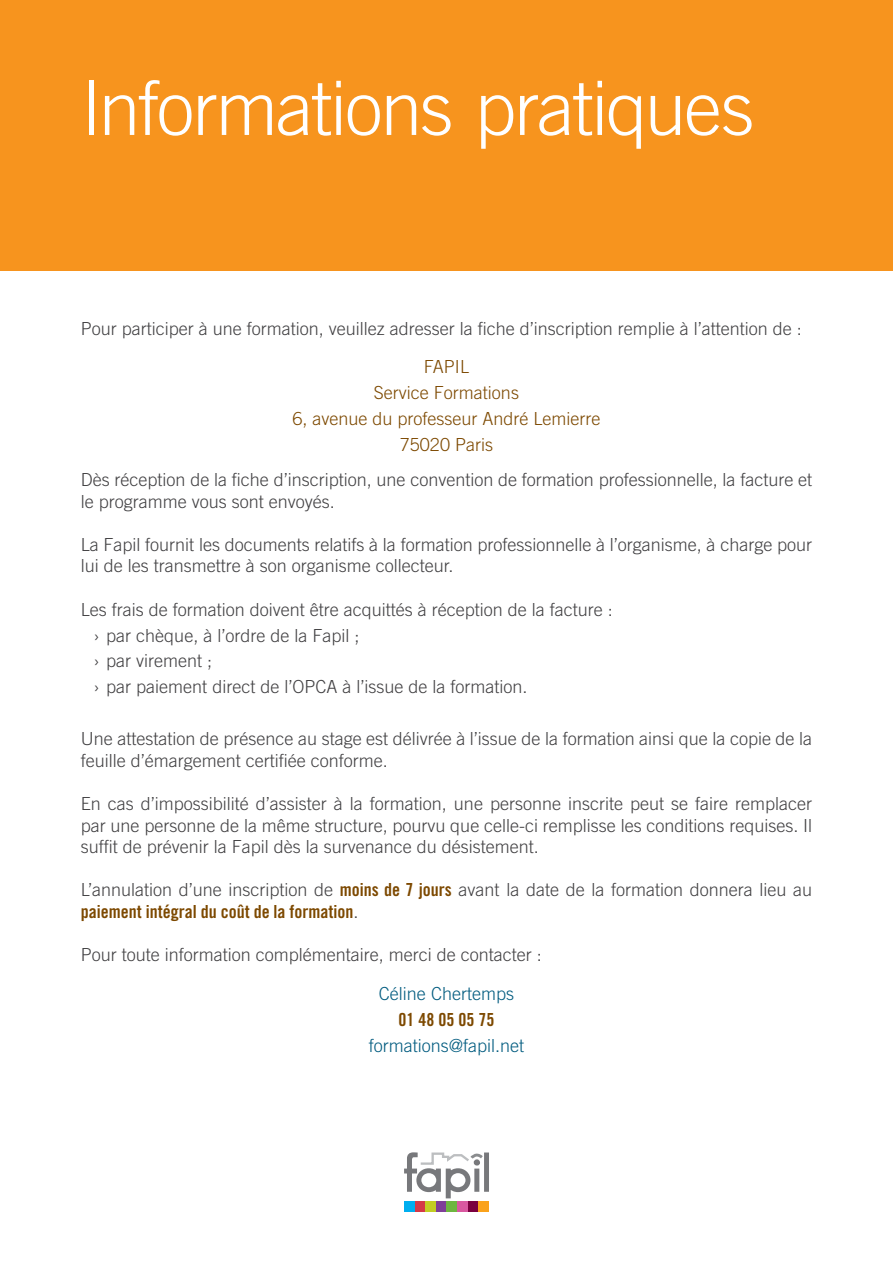
<style>
.page{position:relative;width:893px;height:1263px;background:#fff}
.page>*{position:absolute;margin:0;border:0;box-sizing:border-box;transform-origin:0 0}
.t1{font:300 75px "Trade Gothic LT Std";letter-spacing:-.025em;color:#fff}
.t2{font:300 18px/21.6px "Trade Gothic LT Std";color:#414042}
.t3{font:300 18px/25.8px "Trade Gothic LT Std";color:#7d4900;text-align:center}
.t4{font:18px "Trade Gothic LT Std Bd Cn 20";color:#7d4900}
.t5{font:300 18px "Trade Gothic LT Std";color:#005b7f}
.s1{font-family:"Trade Gothic LT Std Bd Cn 20";font-weight:400;color:#7d4900}
.s2{font-family:"Trade Gothic LT Std";font-weight:300;color:#414042}
</style>
<div class="page">
<div style="left:0;top:0;width:893px;height:270px;background:#f7941e"></div>
<div style="left:415px;top:1201px;width:10px;height:11px;background:#d53847"></div>
<div style="left:404px;top:1201px;width:11px;height:11px;background:#00aeef"></div>
<div style="left:425px;top:1201px;width:11px;height:11px;background:#c2cd23"></div>
<div style="left:436px;top:1201px;width:10px;height:11px;background:#7f3f98"></div>
<div style="left:446px;top:1201px;width:11px;height:11px;background:#6eb640"></div>
<div style="left:457px;top:1201px;width:11px;height:11px;background:#d958a0"></div>
<div style="left:468px;top:1201px;width:10px;height:11px;background:#7b003f"></div>
<div style="left:478px;top:1201px;width:11px;height:11px;background:#faa21b"></div>
<div style="left:484px;top:1152px;width:5px;height:40px;border:3px solid #77787b"></div>
<svg style="left:404px;top:1152px;width:82px;height:47px"></svg>
<h1 class="t1" style="left:81px;top:64px;width:675px">Informations pratiques</h1>
<p class="t2" style="left:81px;top:317px;width:723px">Pour participer à une formation, veuillez adresser la fiche d’inscription remplie à l’attention de :</p>
<p class="t3" style="left:292px;top:354px;width:310px">FAPIL<br>Service Formations<br>6, avenue du professeur André Lemierre<br>75020 Paris</p>
<p class="t2" style="left:81px;top:469px;width:733px">Dès réception de la fiche d’inscription, une convention de formation professionnelle, la facture et le programme vous sont envoyés.</p>
<p class="t2" style="left:81px;top:533px;width:733px">La Fapil fournit les documents relatifs à la formation professionnelle à l’organisme, à charge pour lui de les transmettre à son organisme collecteur.</p>
<p class="t2" style="left:94px;top:596px;width:521px;line-height:25.8px;text-indent:-13px">Les frais de formation doivent être acquittés à réception de la facture : › par chèque, à l’ordre de la Fapil ;<br>› par virement ;<br>› par paiement direct de l’OPCA à l’issue de la formation.</p>
<p class="t2" style="left:81px;top:728px;width:733px">Une attestation de présence au stage est délivrée à l’issue de la formation ainsi que la copie de la feuille d’émargement certifiée conforme.</p>
<p class="t2" style="left:81px;top:793px;width:733px;text-align:justify">En cas d’impossibilité d’assister à la formation, une personne inscrite peut se faire remplacer par une personne de la même structure, pourvu que celle-ci remplisse les conditions requises. Il suffit de prévenir la Fapil dès la survenance du désistement.</p>
<p class="t2" style="left:81px;top:879px;width:733px">L’annulation d’une inscription de <span class="s1">moins de 7 jours</span> avant la date de la formation donnera lieu au</p>
<p class="t4" style="left:81px;top:901px;width:279px">paiement intégral du coût de la formation<span class="s2">.</span></p>
<p class="t2" style="left:81px;top:944px;width:463px">Pour toute information complémentaire, merci de contacter :</p>
<p class="t5" style="left:379px;top:983px;width:136px">Céline Chertemps</p>
<p class="t4" style="left:399px;top:1008px;width:97px">01 48 05 05 75</p>
<p class="t5" style="left:369px;top:1034px;width:157px">formations@fapil.net</p>
</div>
